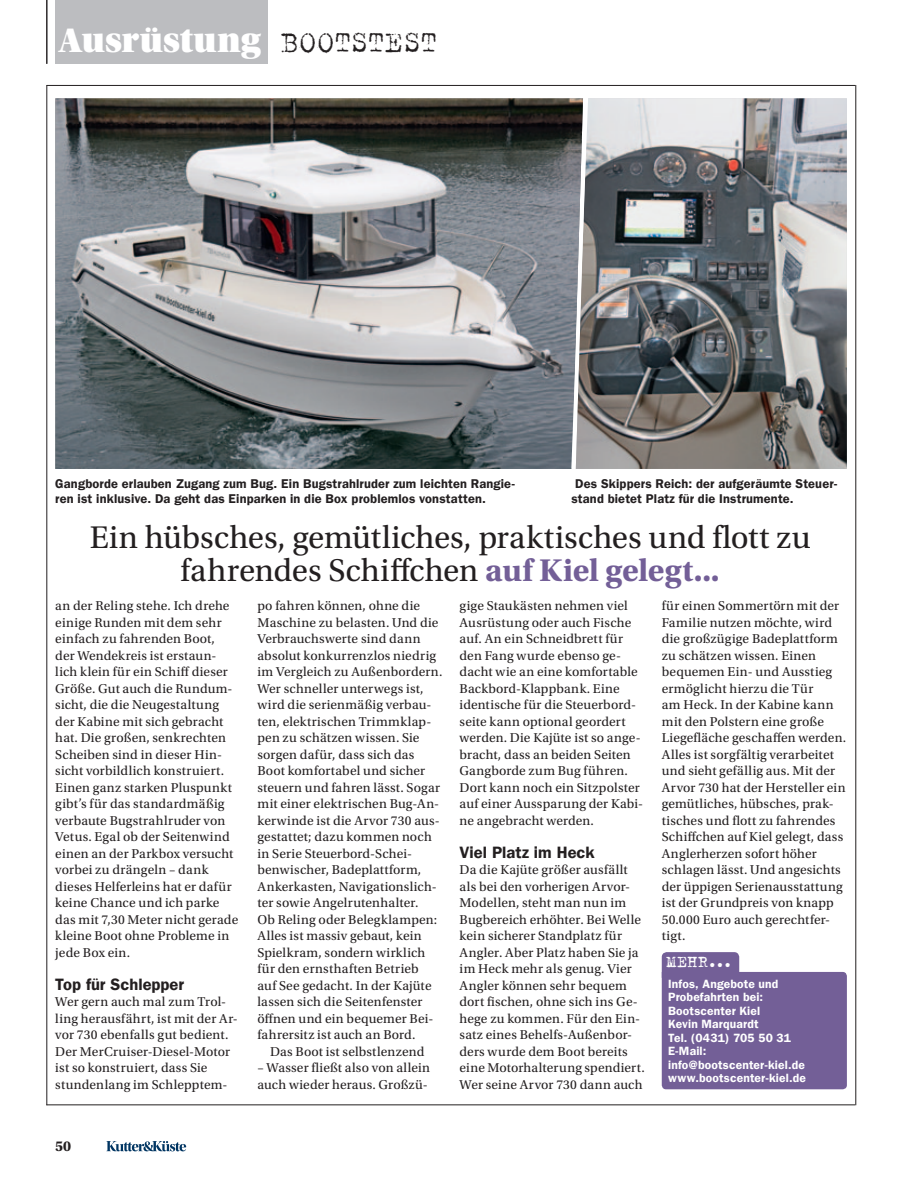
<style>
.page{position:relative;width:915px;height:1191px;background:#fff}
.page>*{position:absolute;margin:0;border:0;box-sizing:border-box;transform-origin:0 0}
.t1{font:36px "Utopia Std Black Headline";color:#fff}
.t2{font:33px/33px "Utopia Std";color:#231f20;text-align:center}
.t3{font:300 33px "Trixie Rough OT";letter-spacing:-.025em;color:#231f20}
.t4{font:800 18px "Trixie Rough OT";color:#fff}
.lt_zwiti{font:16.5px "Franklin Gothic LT Com Dm";color:#231f20}
.t5{font:700 15px "Utopia Std";color:#231f20}
.lt_Einzug{font:13.5px/16.5px "Utopia Std";letter-spacing:.01em;color:#231f20}
.t6{font:12.75px/15px "Franklin Gothic LT Com Dm";letter-spacing:.01em;color:#231f20}
.t7{font:12px/13.5px "Franklin Gothic LT Com Dm";letter-spacing:.015em;color:#fff}
.s1{font-weight:700;color:#735f97}
</style>
<div class="page">
<svg style="left:106px;top:1141px;width:80px;height:10px"></svg>
<div style="left:55px;top:0;width:212px;height:64px;background:#bcbdc0"></div>
<hr style="left:46px;top:0;width:1px;height:64px;background:#231f20">
<hr style="left:46px;top:1104px;width:808px;height:1px;background:#231f20">
<hr style="left:46px;top:85px;width:1px;height:1020px;background:#231f20">
<hr style="left:855px;top:85px;width:1px;height:1020px;background:#231f20">
<hr style="left:47px;top:85px;width:808px;height:1px;background:#231f20">
<div style="left:662px;top:953px;width:76px;height:28px;background:#735f97;border-radius:4px"></div>
<div style="left:661px;top:952px;width:78px;height:30px;border:2px solid #735f97;border-radius:4px"></div>
<div style="left:661px;top:972px;width:185px;height:117px;background:#735f97"></div>
<img style="left:55px;top:98px;width:514px;height:371px">
<img style="left:589px;top:98px;width:257px;height:371px">
<svg style="left:569px;top:98px;width:20px;height:371px"></svg>
<p class="t1" style="left:60px;top:21px;width:203px">Ausrüstung</p>
<p class="t3" style="left:280px;top:22px;width:159px">BOOTSTEST</p>
<p class="t6" style="left:55px;top:476px;width:461px">Gangborde erlauben Zugang zum Bug. Ein Bugstrahlruder zum leichten Rangie&shy;ren ist inklusive. Da geht das Einparken in die Box problemlos vonstatten.</p>
<p class="t6" style="left:571px;top:476px;width:267px">Des Skippers Reich: der aufgeräumte Steuer&shy;stand bietet Platz für die Instrumente.</p>
<p class="t2" style="left:90px;top:521px;width:722px">Ein hübsches, gemütliches, praktisches und flott zu fahrendes Schiffchen <span class="s1">auf Kiel gelegt...</span></p>
<p class="lt_Einzug" style="left:55px;top:597px;width:184px">an der Reling stehe. Ich drehe einige Runden mit dem sehr einfach zu fahrenden Boot,<br>der Wendekreis ist erstaun&shy;lich klein für ein Schiff dieser<br>Größe. Gut auch die Rundum&shy;sicht, die die Neugestaltung der Kabine mit sich gebracht hat. Die großen, senkrechten<br>Scheiben sind in dieser Hin&shy;sicht vorbildlich konstruiert.<br>Einen ganz starken Pluspunkt gibt’s für das standardmäßig verbaute Bugstrahlruder von<br>Vetus. Egal ob der Seitenwind einen an der Parkbox versucht vorbei zu drängeln – dank dieses Helferleins hat er dafür keine Chance und ich parke das mit 7,30 Meter nicht gerade kleine Boot ohne Probleme in jede Box ein.</p>
<p class="lt_zwiti" style="left:55px;top:974px;width:130px">Top für Schlepper</p>
<p class="lt_Einzug" style="left:55px;top:993px;width:184px">Wer gern auch mal zum Trol&shy;ling herausfährt, ist mit der Ar&shy;vor 730 ebenfalls gut bedient.<br>Der MerCruiser-Diesel-Motor ist so konstruiert, dass Sie stundenlang im Schlepptem-</p>
<p class="lt_Einzug" style="left:257px;top:597px;width:186px">po fahren können, ohne die<br>Maschine zu belasten. Und die<br>Verbrauchswerte sind dann absolut konkurrenzlos niedrig im Vergleich zu Außenbordern.<br>Wer schneller unterwegs ist, wird die serienmäßig verbau&shy;ten, elektrischen Trimmklap&shy;pen zu schätzen wissen. Sie sorgen dafür, dass sich das<br>Boot komfortabel und sicher steuern und fahren lässt. Sogar mit einer elektrischen Bug-An&shy;kerwinde ist die Arvor 730 aus&shy;gestattet; dazu kommen noch in Serie Steuerbord-Schei&shy;benwischer, Badeplattform,<br>Ankerkasten, Navigationslich&shy;ter sowie Angelrutenhalter.<br>Ob Reling oder Belegklampen:<br>Alles ist massiv gebaut, kein<br>Spielkram, sondern wirklich für den ernsthaften Betrieb<br>auf See gedacht. In der Kajüte lassen sich die Seitenfenster öffnen und ein bequemer Bei&shy;fahrersitz ist auch an Bord.</p>
<p class="lt_Einzug" style="left:270px;top:1043px;width:156px">Das Boot ist selbstlenzend</p>
<p class="lt_Einzug" style="left:257px;top:1059px;width:174px">– Wasser fließt also von allein auch wieder heraus. Großzü-</p>
<p class="lt_Einzug" style="left:459px;top:597px;width:185px">gige Staukästen nehmen viel<br>Ausrüstung oder auch Fische auf. An ein Schneidbrett für den Fang wurde ebenso ge&shy;dacht wie an eine komfortable<br>Backbord-Klappbank. Eine identische für die Steuerbord&shy;seite kann optional geordert werden. Die Kajüte ist so ange&shy;bracht, dass an beiden Seiten<br>Gangborde zum Bug führen.<br>Dort kann noch ein Sitzpolster auf einer Aussparung der Kabi&shy;ne angebracht werden.</p>
<p class="lt_zwiti" style="left:459px;top:842px;width:137px">Viel Platz im Heck</p>
<p class="lt_Einzug" style="left:459px;top:861px;width:186px">Da die Kajüte größer ausfällt als bei den vorherigen Arvor-<br>Modellen, steht man nun im<br>Bugbereich erhöhter. Bei Welle kein sicherer Standplatz für<br>Angler. Aber Platz haben Sie ja im Heck mehr als genug. Vier<br>Angler können sehr bequem dort fischen, ohne sich ins Ge&shy;hege zu kommen. Für den Ein&shy;satz eines Behelfs-Außenbor&shy;ders wurde dem Boot bereits eine Motorhalterung spendiert.<br>Wer seine Arvor 730 dann auch</p>
<p class="lt_Einzug" style="left:661px;top:597px;width:186px">für einen Sommertörn mit der<br>Familie nutzen möchte, wird die großzügige Badeplattform zu schätzen wissen. Einen bequemen Ein- und Ausstieg ermöglicht hierzu die Tür<br>am Heck. In der Kabine kann mit den Polstern eine große<br>Liegefläche geschaffen werden.<br>Alles ist sorgfältig verarbeitet und sieht gefällig aus. Mit der<br>Arvor 730 hat der Hersteller ein gemütliches, hübsches, prak&shy;tisches und flott zu fahrendes<br>Schiffchen auf Kiel gelegt, dass<br>Anglerherzen sofort höher schlagen lässt. Und angesichts der üppigen Serienausstattung ist der Grundpreis von knapp<br>50.000 Euro auch gerechtfer&shy;tigt.</p>
<p class="t4" style="left:666px;top:950px;width:68px">MEHR...</p>
<p class="t7" style="left:668px;top:976px;width:112px">Infos, Angebote und<br>Probefahrten bei:</p>
<p class="t7" style="left:668px;top:1003px;width:94px">Bootscenter Kiel</p>
<p class="t7" style="left:668px;top:1017px;width:92px">Kevin Marquardt</p>
<p class="t7" style="left:668px;top:1030px;width:124px">Tel. (0431) 705 50 31</p>
<p class="t7" style="left:668px;top:1044px;width:138px">E-Mail: info@bootscenter-kiel.de</p>
<p class="t7" style="left:668px;top:1071px;width:139px">www.bootscenter-kiel.de</p>
<p class="t5" style="left:55px;top:1137px;width:17px">50</p>
</div>
